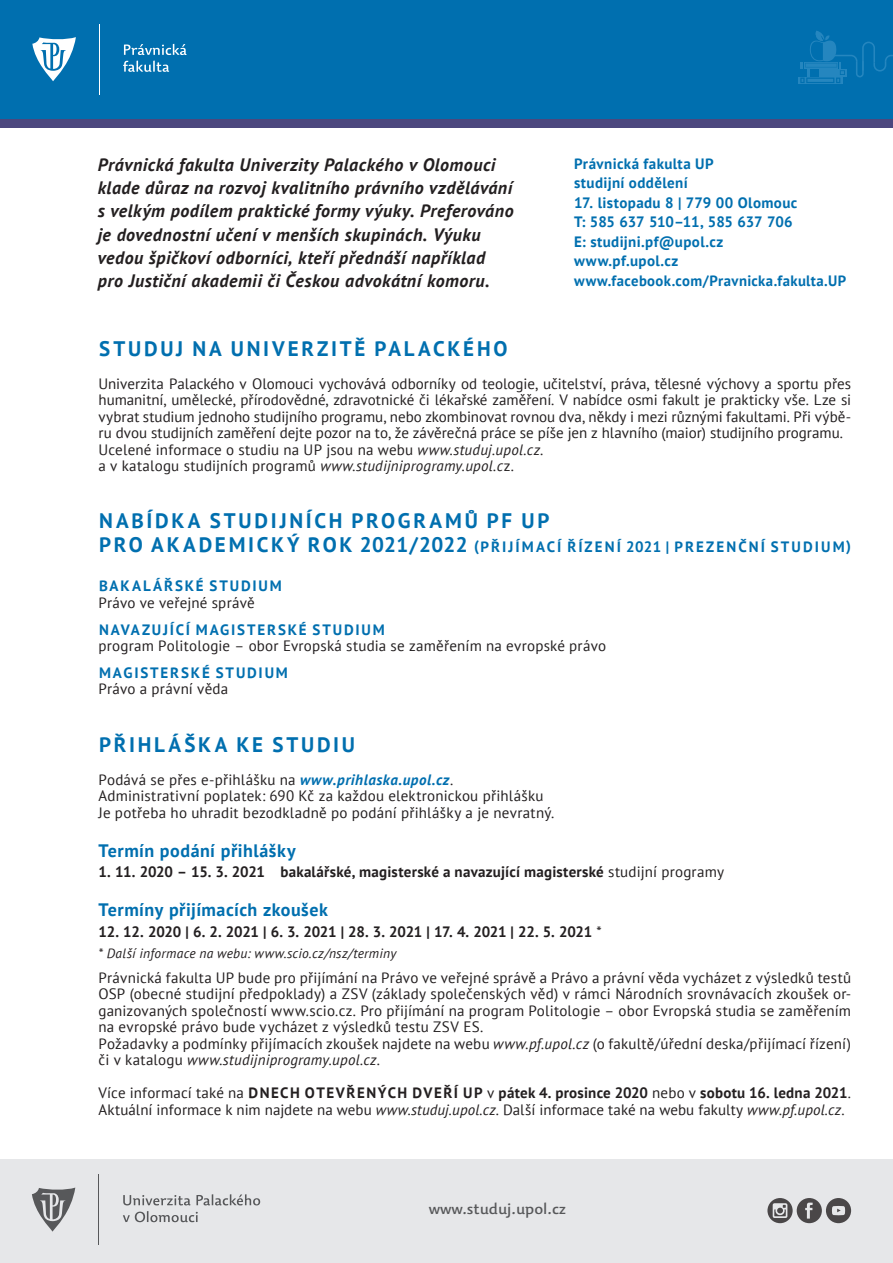
<style>
.page{position:relative;width:893px;height:1263px;background:#fff}
.page>*{position:absolute;margin:0;border:0;box-sizing:border-box;transform-origin:0 0}
.t1{font:700 21px "PT Sans";letter-spacing:.135em;color:#006faf}
.t2{font:italic 700 18px/23.2px "PT Sans";letter-spacing:.025em;color:#231f20}
.t3{font:700 18px "PT Sans";letter-spacing:.03em;color:#006faf}
.t4{font:15px/16.5px "PT Sans";letter-spacing:.01em;color:#231f20}
.t5{font:700 15px/19.5px "PT Sans";letter-spacing:.035em;color:#006faf}
.t6{font:700 15px "PT Sans";letter-spacing:.005em;color:#231f20}
.t7{font:700 15px "PT Sans";letter-spacing:.135em;color:#006faf}
.t8{font:700 15px "PT Sans";letter-spacing:-.02em;color:#231f20}
.t9{font:700 15px "PT Sans";letter-spacing:.12em;color:#006faf}
.t10{font:500 15px "Dederon SDOT";color:#57585a}
.t11{font:700 15px "PT Sans";letter-spacing:.125em;color:#006faf}
.t12{font:italic 13.5px "PT Sans";letter-spacing:.02em;color:#231f20}
.s1{font-style:italic}
.s2{font-size:21px}
.s3{font-weight:700;font-style:italic;color:#006faf}
.s4{font-weight:400}
.s5{font-weight:700}
</style>
<div class="page">
<div style="left:0;top:1159px;width:893px;height:104px;background:#e6e7e9"></div>
<div style="left:0;top:0;width:893px;height:119px;background:#006faf"></div>
<div style="left:798px;top:77px;width:44px;height:7px;background:#2586bf"></div>
<svg style="left:800px;top:31px;width:93px;height:52px"></svg>
<svg style="left:32px;top:37px;width:44px;height:44px"></svg>
<hr style="left:99px;top:24px;width:1px;height:70px;background:#fff">
<svg style="left:124px;top:44px;width:63px;height:11px"></svg>
<svg style="left:123px;top:61px;width:46px;height:11px"></svg>
<svg style="left:32px;top:1187px;width:43px;height:44px"></svg>
<hr style="left:98px;top:1174px;width:1px;height:71px;background:#57585a">
<svg style="left:123px;top:1194px;width:137px;height:11px"></svg>
<svg style="left:123px;top:1211px;width:75px;height:11px"></svg>
<svg style="left:767px;top:1198px;width:84px;height:25px"></svg>
<div style="left:0;top:119px;width:893px;height:9px;background:#4c477e"></div>
<p class="t2" style="left:98px;top:153px;width:417px">Právnická fakulta Univerzity Palackého v Olomouci klade důraz na rozvoj kvalitního právního vzdělávání s velkým podílem praktické formy výuky. Preferováno je dovednostní učení v menších skupinách. Výuku vedou špičkoví odborníci, kteří přednáší například pro Justiční akademii či Českou advokátní komoru.</p>
<p class="t5" style="left:574px;top:153px;width:141px">Právnická fakulta UP studijní oddělení</p>
<p class="t5" style="left:574px;top:192px;width:274px">17. listopadu 8 | 779 00 Olomouc<br>T: 585 637 510–11, 585 637 706<br>E: studijni.pf@upol.cz<br>www.pf.upol.cz www.facebook.com/Pravnicka.fakulta.UP</p>
<h1 class="t1" style="left:99px;top:335px;width:410px">STUDUJ NA UNIVERZITĚ PALACKÉHO</h1>
<p class="t4" style="left:98px;top:375px;width:754px">Univerzita Palackého v Olomouci vychovává odborníky od teologie, učitelství, práva, tělesné výchovy a sportu přes humanitní, umělecké, přírodovědné, zdravotnické či lékařské zaměření. V nabídce osmi fakult je prakticky vše. Lze si vybrat studium jednoho studijního programu, nebo zkombinovat rovnou dva, někdy i mezi různými fakultami. Při výbě&shy;ru dvou studijních zaměření dejte pozor na to, že závěrečná práce se píše jen z hlavního (maior) studijního programu.<br>Ucelené informace o studiu na UP jsou na webu <span class="s1">www.studuj.upol.cz</span>.<br>a v katalogu studijních programů <span class="s1">www.studijniprogramy.upol.c</span>z.</p>
<h1 class="t1" style="left:99px;top:507px;width:452px">NABÍDKA STUDIJNÍCH PROGRAMŮ PF UP</h1>
<p class="t7" style="left:99px;top:537px;width:753px"><span class="s2">PRO AKADEMICKÝ ROK 2021/2022</span> (PŘIJÍMACÍ ŘÍZENÍ 2021 | PREZENČNÍ STUDIUM)</p>
<p class="t11" style="left:99px;top:576px;width:184px">BAKALÁŘSKÉ STUDIUM</p>
<p class="t4" style="left:98px;top:594px;width:158px">Právo ve veřejné správě</p>
<p class="t9" style="left:99px;top:619px;width:287px">NAVAZUJÍCÍ MAGISTERSKÉ STUDIUM</p>
<p class="t4" style="left:98px;top:637px;width:509px">program Politologie – obor Evropská studia se zaměřením na evropské právo</p>
<p class="t9" style="left:99px;top:663px;width:190px">MAGISTERSKÉ STUDIUM</p>
<p class="t4" style="left:98px;top:681px;width:131px">Právo a právní věda</p>
<h1 class="t1" style="left:99px;top:730px;width:257px">PŘIHLÁŠKA KE STUDIU</h1>
<p class="t4" style="left:98px;top:771px;width:457px">Podává se přes e-přihlášku na <span class="s3">www.prihlaska.upol.cz</span>.<br>Administrativní poplatek: 690 Kč za každou elektronickou přihlášku<br>Je potřeba ho uhradit bezodkladně po podání přihlášky a je nevratný.</p>
<p class="t3" style="left:98px;top:838px;width:199px">Termín podání přihlášky</p>
<p class="t6" style="left:98px;top:862px;width:627px">1. 11. 2020 – 15. 3. 2021 bakalářské, magisterské a navazující magisterské <span class="s4">studijní programy</span></p>
<p class="t3" style="left:98px;top:898px;width:231px">Termíny přijímacích zkoušek</p>
<p class="t8" style="left:98px;top:922px;width:505px">12. 12. 2020 | 6. 2. 2021 | 6. 3. 2021 | 28. 3. 2021 | 17. 4. 2021 | 22. 5. 2021 <span class="s4">*</span></p>
<p class="t12" style="left:98px;top:944px;width:299px">* Další informace na webu: www.scio.cz/nsz/terminy</p>
<p class="t4" style="left:98px;top:969px;width:754px">Právnická fakulta UP bude pro přijímání na Právo ve veřejné správě a Právo a právní věda vycházet z výsledků testů OSP (obecné studijní předpoklady) a ZSV (základy společenských věd) v rámci Národních srovnávacích zkoušek or&shy;ganizovaných společností www.scio.cz. Pro přijímání na program Politologie – obor Evropská studia se zaměřením na evropské právo bude vycházet z výsledků testu ZSV ES.<br>Požadavky a podmínky přijímacích zkoušek najdete na webu <span class="s1">www.pf.upol.cz</span> (o fakultě/úřední deska/přijímací řízení) či v katalogu <span class="s1">www.studijniprogramy.upol.cz</span>.</p>
<p class="t4" style="left:98px;top:1084px;width:754px">Více informací také na <span class="s5">DNECH OTEVŘENÝCH DVEŘÍ UP</span> v <span class="s5">pátek 4. prosince 2020</span> nebo v <span class="s5">sobotu 16. ledna 2021</span>.<br>Aktuální informace k nim najdete na webu <span class="s1">www.studuj.upol.cz</span>. Další informace také na webu fakulty <span class="s1">www.pf.upol.cz</span>.</p>
<p class="t10" style="left:429px;top:1200px;width:139px">www.studuj.upol.cz</p>
</div>
